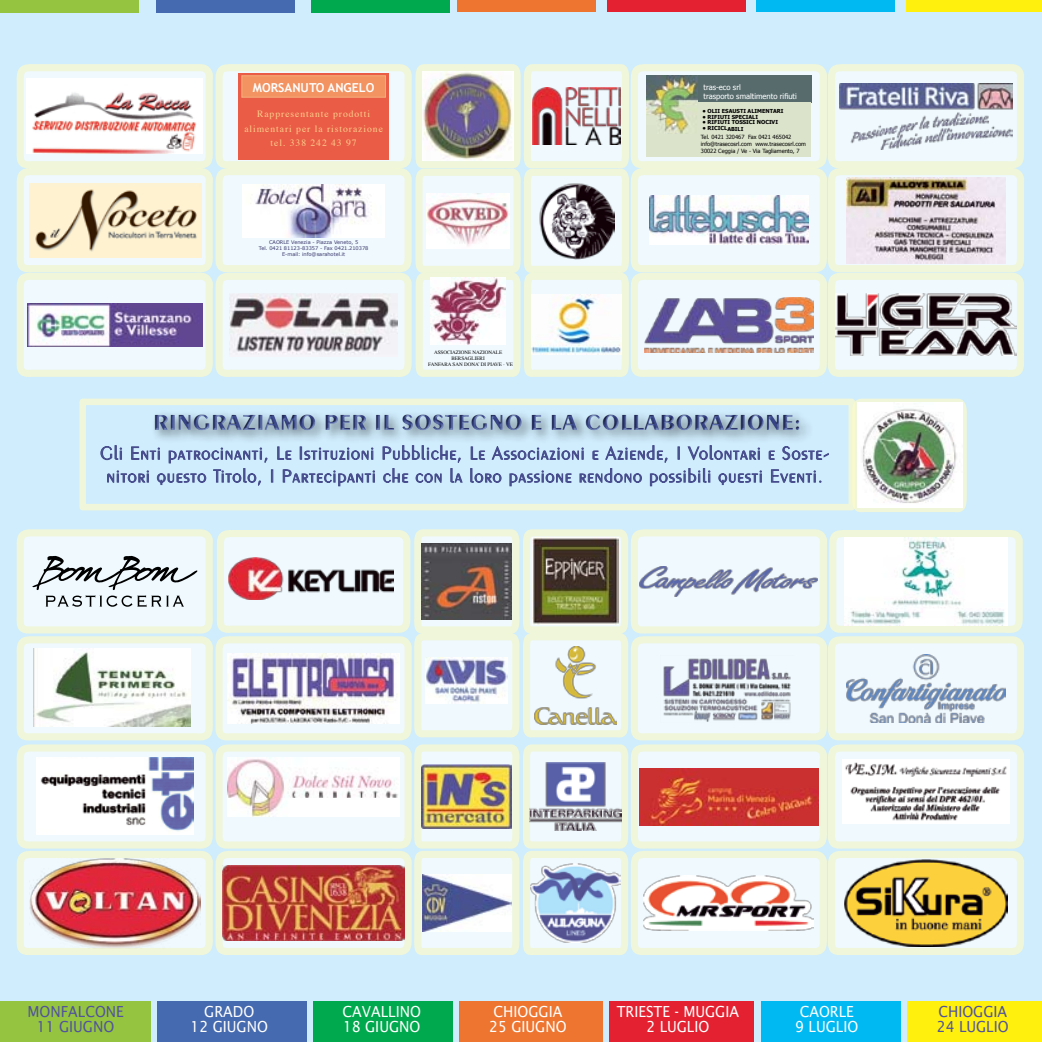
<style>
.page{position:relative;width:1042px;height:1042px;background:#d0edfd}
.page>*{position:absolute;margin:0;border:0;box-sizing:border-box;transform-origin:0 0}
.t1{font:700 23.28px "Peignot";color:#474d8d}
.t2{font:15.22px/14.9px "Lucida Sans";color:#fff;scale:.92 1}
.t3{font:15.22px "Lucida Sans";color:#51539c;scale:.92 1}
.t4{font:700 12.42px "Trebuchet MS";color:#fff}
.t5{font:9.62px/14.2px "Times";letter-spacing:.1em;color:#fcce8b;text-align:center}
.t6{font:7.7px/9.1px "Tahoma";color:#fff}
.t7{font:5.77px/6.8px "Tahoma";color:#000}
.t8{font:700 5.42px "Tahoma";color:#000}
.t9{font:5.08px/6.1px "Verdana";color:#3a366b;text-align:center}
.t10{font:5.08px "Times";color:#000}
</style>
<div class="page">
<div style="left:79px;top:399px;width:776px;height:111px;border:7px solid #fffbc9"></div>
<svg style="left:768px;top:450px;width:7px;height:10px"></svg>
<svg style="left:782px;top:446px;width:47px;height:15px"></svg>
<svg style="left:100px;top:445px;width:275px;height:42px"></svg>
<svg style="left:382px;top:445px;width:81px;height:38px"></svg>
<svg style="left:470px;top:445px;width:292px;height:42px"></svg>
<svg style="left:771px;top:469px;width:50px;height:14px"></svg>
<div style="left:141px;top:411px;width:673px;height:29px;background:#c6e1f1"></div>
<div style="left:141px;top:408px;width:673px;height:30px;background:#000;opacity:.75"></div>
<svg style="left:850px;top:398px;width:117px;height:114px;background:#eef6db"></svg>
<img style="left:857px;top:403px;width:106px;height:105px">
<div style="left:313px;top:1002px;width:140px;height:40px;background:#00a94e"></div>
<div style="left:761px;top:1002px;width:140px;height:40px;background:#00b9f3"></div>
<div style="left:609px;top:1002px;width:145px;height:40px;background:#e42130"></div>
<div style="left:0;top:1002px;width:150px;height:40px;background:#95c540"></div>
<div style="left:907px;top:1002px;width:135px;height:40px;background:#fff00d"></div>
<div style="left:157px;top:1002px;width:149px;height:40px;background:#466aaf"></div>
<div style="left:459px;top:1002px;width:143px;height:40px;background:#ee7530"></div>
<div style="left:311px;top:0;width:139px;height:12px;background:#00a94e"></div>
<div style="left:756px;top:0;width:139px;height:11px;background:#00b9f3"></div>
<div style="left:607px;top:0;width:138px;height:11px;background:#e42130"></div>
<div style="left:0;top:0;width:138px;height:12px;background:#95c540"></div>
<div style="left:906px;top:0;width:136px;height:11px;background:#fff00d"></div>
<div style="left:156px;top:0;width:139px;height:12px;background:#466aaf"></div>
<div style="left:457px;top:0;width:139px;height:11px;background:#ee7530"></div>
<img style="left:16px;top:529px;width:1008px;height:426px">
<img style="left:844px;top:537px;width:164px;height:88px">
<img style="left:422px;top:543px;width:90px;height:76px">
<img style="left:228px;top:558px;width:166px;height:41px">
<img style="left:16px;top:64px;width:1008px;height:313px">
<img style="left:531px;top:295px;width:90px;height:60px">
<img style="left:425px;top:657px;width:82px;height:46px">
<img style="left:535px;top:647px;width:81px;height:77px">
<h3 class="t4" style="left:253px;top:80px;width:123px">MORSANUTO ANGELO</h3>
<h3 class="t5" style="left:244px;top:106px;width:140px">Rappresentante prodotti alimentari per la ristorazione tel. 338 242 43 97</h3>
<p class="t9" style="left:259px;top:238px;width:111px">CAORLE Venezia - Piazza Veneto, 5<br>Tel. 0421 81123-83357 - Fax 0421.210378<br>E-mail: info@sarahotel.it</p>
<p class="t10" style="left:434px;top:347px;width:70px">ASSOCIAZIONE NAZIONALE</p>
<p class="t10" style="left:451px;top:353px;width:35px">BERSAGLIERI</p>
<p class="t10" style="left:428px;top:360px;width:86px">FANFARA SAN DONA’ DI PIAVE - VE</p>
<h3 class="t6" style="left:703px;top:82px;width:95px">tras-eco srl<br>trasporto smaltimento rifiuti</h3>
<p class="t7" style="left:701px;top:133px;width:107px">Tel. 0421 320467 Fax 0421 465042 info@trasecosrl.com www.trasecosrl.com<br>30022 Ceggia / Ve - Via Tagliamento, 7</p>
<p class="t8" style="left:702px;top:107px;width:82px">• OLII ESAUSTI ALIMENTARI</p>
<p class="t8" style="left:702px;top:113px;width:57px">• RIFIUTI SPECIALI</p>
<p class="t8" style="left:702px;top:119px;width:77px">• RIFIUTI TOSSICI NOCIVI</p>
<p class="t8" style="left:702px;top:125px;width:42px;rotate:1deg">• RICICLABILI</p>
<h1 class="t1" style="left:153px;top:409px;width:649px">RINGRAZIAMO PER IL SOSTEGNO E LA COLLABORAZIONE:</h1>
<h2 class="t3" style="left:27px;top:1003px;width:106px">MONFALCONE</h2>
<h2 class="t3" style="left:37px;top:1018px;width:86px">11 GIUGNO</h2>
<h2 class="t2" style="left:204px;top:1004px;width:56px">GRADO</h2>
<h2 class="t2" style="left:191px;top:1019px;width:86px">12 GIUGNO</h2>
<h2 class="t2" style="left:342px;top:1004px;width:87px">CAVALLINO</h2>
<h2 class="t2" style="left:343px;top:1019px;width:86px">18 GIUGNO</h2>
<h2 class="t2" style="left:493px;top:1004px;width:76px">CHIOGGIA</h2>
<h2 class="t2" style="left:489px;top:1019px;width:86px">25 GIUGNO</h2>
<h2 class="t2" style="left:617px;top:1004px;width:135px">TRIESTE - MUGGIA</h2>
<h2 class="t2" style="left:795px;top:1004px;width:70px">CAORLE<br>9 LUGLIO</h2>
<h2 class="t2" style="left:646px;top:1019px;width:70px">2 LUGLIO</h2>
<h2 class="t3" style="left:938px;top:1003px;width:76px">CHIOGGIA</h2>
<h2 class="t3" style="left:937px;top:1018px;width:80px">24 LUGLIO</h2>
</div>
